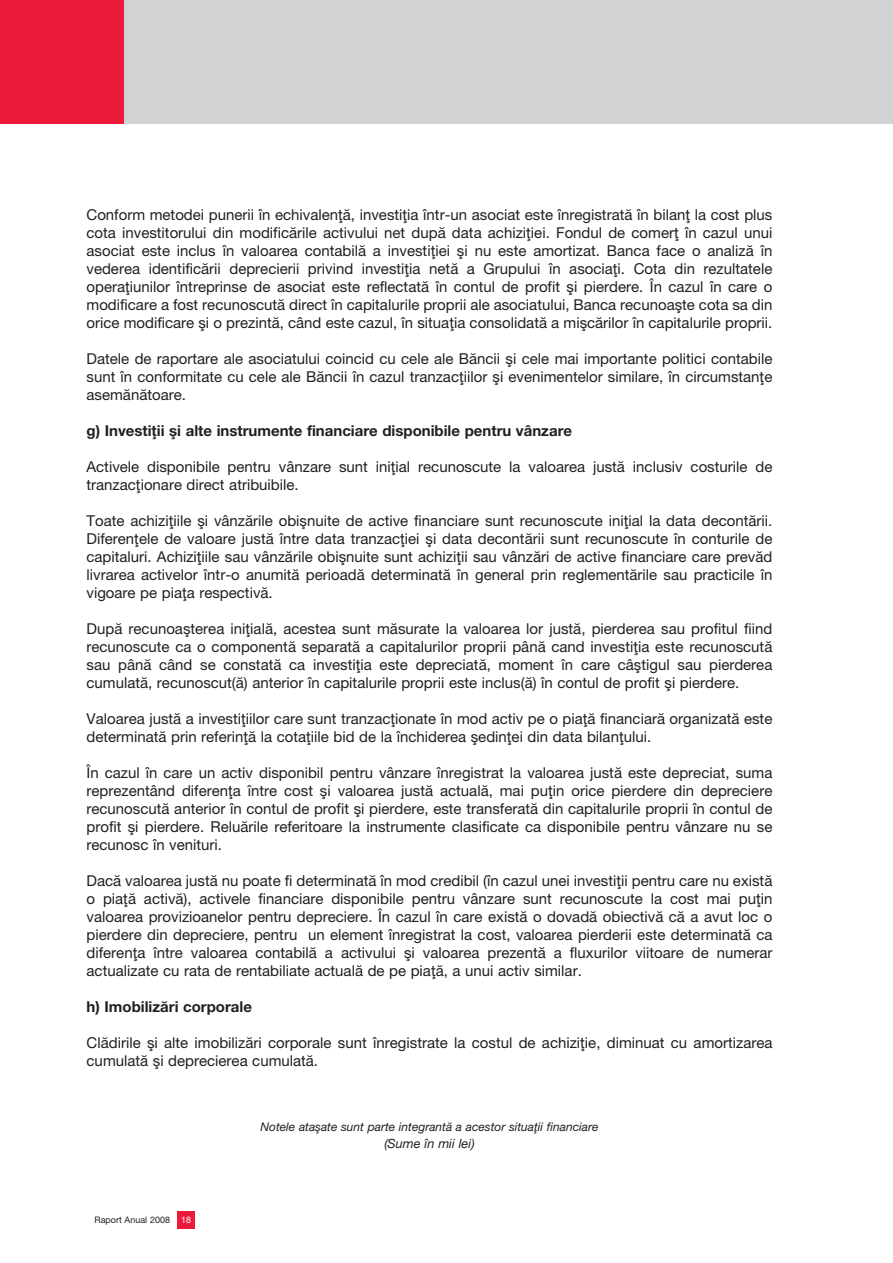
<style>
.page{position:relative;width:893px;height:1263px;background:#fff}
.page>*{position:absolute;margin:0;border:0;box-sizing:border-box;transform-origin:0 0}
.t1{font:15px/18px "Helvetica N";color:#231f20;text-align:justify}
.t2{font:700 15px "Helvetica N";color:#231f20}
.t3{font:italic 12.75px "Helvetica N";color:#231f20}
.t4{font:italic 12px "Helvetica N";color:#231f20}
.t5{font:9px "Helvetica N";color:#231f20}
.s1{color:#fff}
</style>
<div class="page">
<div style="left:178px;top:1212px;width:17px;height:17px;background:#ed1a3a"></div>
<div style="left:0;top:0;width:893px;height:123px;background:#d1d2d4"></div>
<div style="left:0;top:0;width:123px;height:124px;background:#ed1a3a"></div>
<p class="t1" style="left:87px;top:207px;width:687px">Conform metodei punerii \n echivalen]`, investi]ia \ntr-un asociat este \nregistrat` \n bilan] la cost plus cota investitorului din modific`rile activului net dup` data achizi]iei. Fondul de comer] \n cazul unui asociat este inclus \n valoarea contabil` a investi]iei [i nu este amortizat. Banca face o analiz` \n vederea identific`rii deprecierii privind investi]ia net` a Grupului \n asocia]i. Cota din rezultatele opera]iunilor \ntreprinse de asociat este reflectat` \n contul de profit [i pierdere. |n cazul \n care o modificare a fost recunoscut` direct \n capitalurile proprii ale asociatului, Banca recunoa[te cota sa din orice modificare [i o prezint`, când este cazul, \n situa]ia consolidat` a mi[c`rilor \n capitalurile proprii.</p>
<p class="t1" style="left:87px;top:351px;width:687px">Datele de raportare ale asociatului coincid cu cele ale B`ncii [i cele mai importante politici contabile sunt \n conformitate cu cele ale B`ncii \n cazul tranzac]iilor [i evenimentelor similare, \n circumstan]e asem`n`toare.</p>
<p class="t2" style="left:87px;top:426px;width:487px">g) Investi]ii [i alte instrumente financiare disponibile pentru vânzare</p>
<p class="t1" style="left:87px;top:459px;width:687px">Activele disponibile pentru vânzare sunt ini]ial recunoscute la valoarea just` inclusiv costurile de tranzac]ionare direct atribuibile.</p>
<p class="t1" style="left:87px;top:513px;width:687px">Toate achizi]iile [i vânz`rile obi[nuite de active financiare sunt recunoscute ini]ial la data decont`rii.<br>Diferen]ele de valoare just` \ntre data tranzac]iei [i data decont`rii sunt recunoscute \n conturile de capitaluri. Achizi]iile sau vânz`rile obi[nuite sunt achizi]ii sau vânz`ri de active financiare care prev`d livrarea activelor \ntr-o anumit` perioad` determinat` \n general prin reglement`rile sau practicile \n vigoare pe pia]a respectiv`.</p>
<p class="t1" style="left:87px;top:621px;width:687px">Dup` recunoa[terea ini]ial`, acestea sunt m`surate la valoarea lor just`, pierderea sau profitul fiind recunoscute ca o component` separat` a capitalurilor proprii pân` cand investi]ia este recunoscut` sau pân` când se constat` ca investi]ia este depreciat`, moment \n care câ[tigul sau pierderea cumulat`, recunoscut(`) anterior \n capitalurile proprii este inclus(`) \n contul de profit [i pierdere.</p>
<p class="t1" style="left:87px;top:711px;width:687px">Valoarea just` a investi]iilor care sunt tranzac]ionate \n mod activ pe o pia]` financiar` organizat` este determinat` prin referin]` la cota]iile bid de la \nchiderea [edin]ei din data bilan]ului.</p>
<p class="t1" style="left:87px;top:765px;width:687px">|n cazul \n care un activ disponibil pentru vânzare \nregistrat la valoarea just` este depreciat, suma reprezentând diferen]a \ntre cost [i valoarea just` actual`, mai pu]in orice pierdere din depreciere recunoscut` anterior \n contul de profit [i pierdere, este transferat` din capitalurile proprii \n contul de profit [i pierdere. Relu`rile referitoare la instrumente clasificate ca disponibile pentru vânzare nu se recunosc \n venituri.</p>
<p class="t1" style="left:87px;top:873px;width:687px">Dac` valoarea just` nu poate fi determinat` \n mod credibil (\n cazul unei investi]ii pentru care nu exist` o pia]` activ`), activele financiare disponibile pentru vânzare sunt recunoscute la cost mai pu]in valoarea provizioanelor pentru depreciere. |n cazul \n care exist` o dovad` obiectiv` c` a avut loc o pierdere din depreciere, pentru un element \nregistrat la cost, valoarea pierderii este determinat` ca diferen]a \ntre valoarea contabil` a activului [i valoarea prezent` a fluxurilor viitoare de numerar actualizate cu rata de rentabiliate actual` de pe pia]`, a unui activ similar.</p>
<p class="t2" style="left:87px;top:1002px;width:167px">h) Imobiliz`ri corporale</p>
<p class="t1" style="left:87px;top:1035px;width:687px">Cl`dirile [i alte imobiliz`ri corporale sunt \nregistrate la costul de achizi]ie, diminuat cu amortizarea cumulat` [i deprecierea cumulat`.</p>
<p class="t4" style="left:260px;top:1123px;width:339px">Notele ata[ate sunt parte integrant` a acestor situa]ii financiare</p>
<p class="t5" style="left:95px;top:1217px;width:98px">Raport Anual 2008 <span class="s1">18</span></p>
<p class="t3" style="left:384px;top:1139px;width:92px">(Sume în mii lei)</p>
</div>
